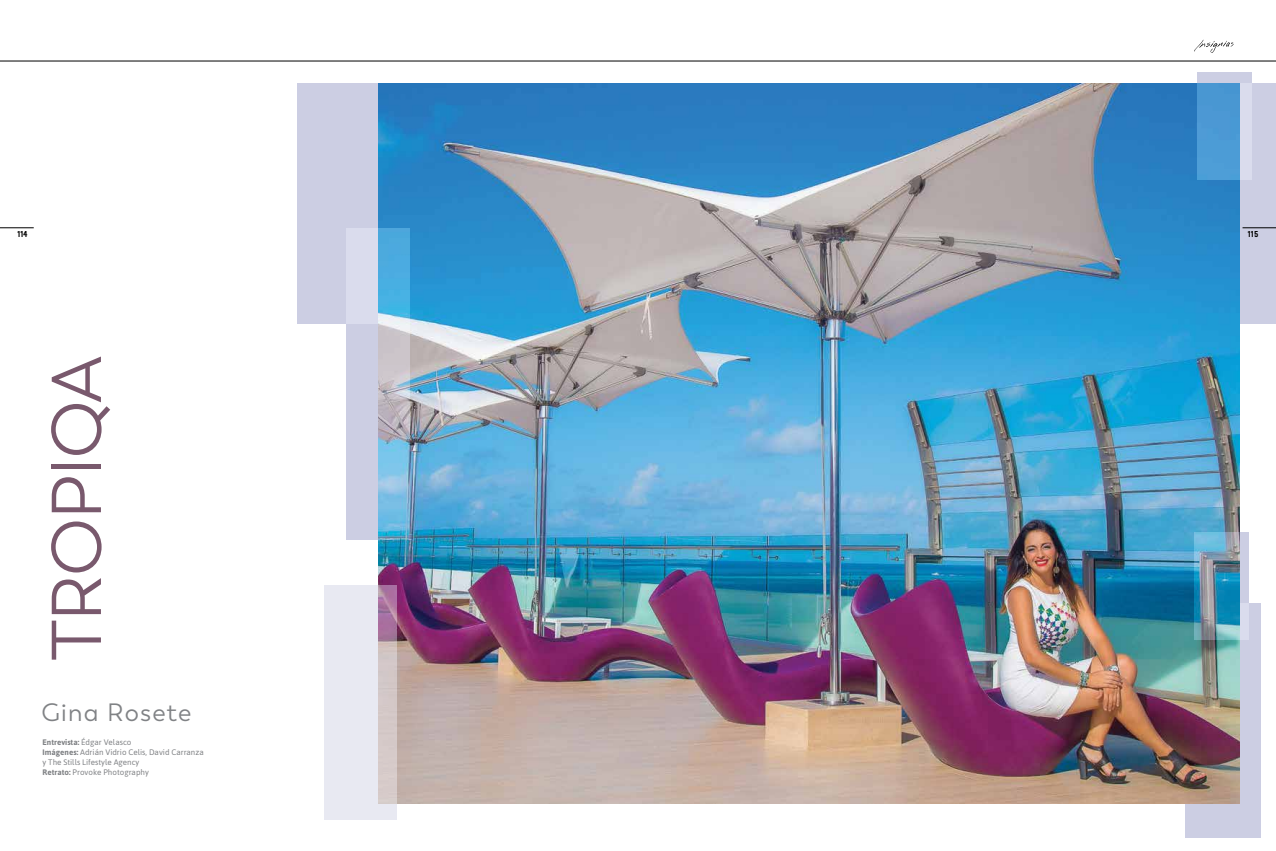
<style>
.page{position:relative;width:1276px;height:851px;background:#fff}
.page>*{position:absolute;margin:0;border:0;box-sizing:border-box;transform-origin:0 0}
.t1{font:70px "Trenda";letter-spacing:-.02em;color:#79596d}
.t2{font:25px "Trenda";letter-spacing:.05em;color:#808285}
.t3{font:700 12px "Quan Slim";letter-spacing:.02em;color:#000}
.t4{font:8px/10px "Asap";color:#808285}
.s1{font-weight:700}
</style>
<div class="page">
<svg style="left:1194px;top:40px;width:39px;height:13px"></svg>
<div style="left:297px;top:84px;width:979px;height:240px;background:#cccee3"></div>
<div style="left:1185px;top:602px;width:75px;height:235px;background:#cccee3"></div>
<img style="left:378px;top:84px;width:861px;height:719px">
<hr style="left:1242px;top:227px;width:34px;height:1px;background:#000">
<svg style="left:1197px;top:72px;width:54px;height:108px;fill:#4c9cd6"></svg>
<img style="left:1194px;top:531px;width:54px;height:108px">
<svg style="left:346px;top:228px;width:64px;height:311px"></svg>
<svg style="left:324px;top:585px;width:72px;height:235px;background:#e1dde7"></svg>
<hr style="left:0;top:61px;width:1276px;height:1px;background:#000">
<hr style="left:0;top:227px;width:34px;height:1px;background:#000">
<h3 class="t3" style="left:17px;top:229px;width:12px">114</h3>
<h1 class="t1" style="left:36px;top:660px;width:306px;rotate:-90deg">TROPIQA</h1>
<h2 class="t2" style="left:41px;top:697px;width:152px">Gina Rosete</h2>
<p class="t4" style="left:43px;top:736px;width:163px"><span class="s1">Entrevista:</span> Édgar Velasco<br><span class="s1">Imágenes:</span> Adrián Vidrio Celis, David Carranza y The Stills Lifestyle Agency<br><span class="s1">Retrato:</span> Provoke Photography</p>
<h3 class="t3" style="left:1247px;top:229px;width:12px">115</h3>
</div>
